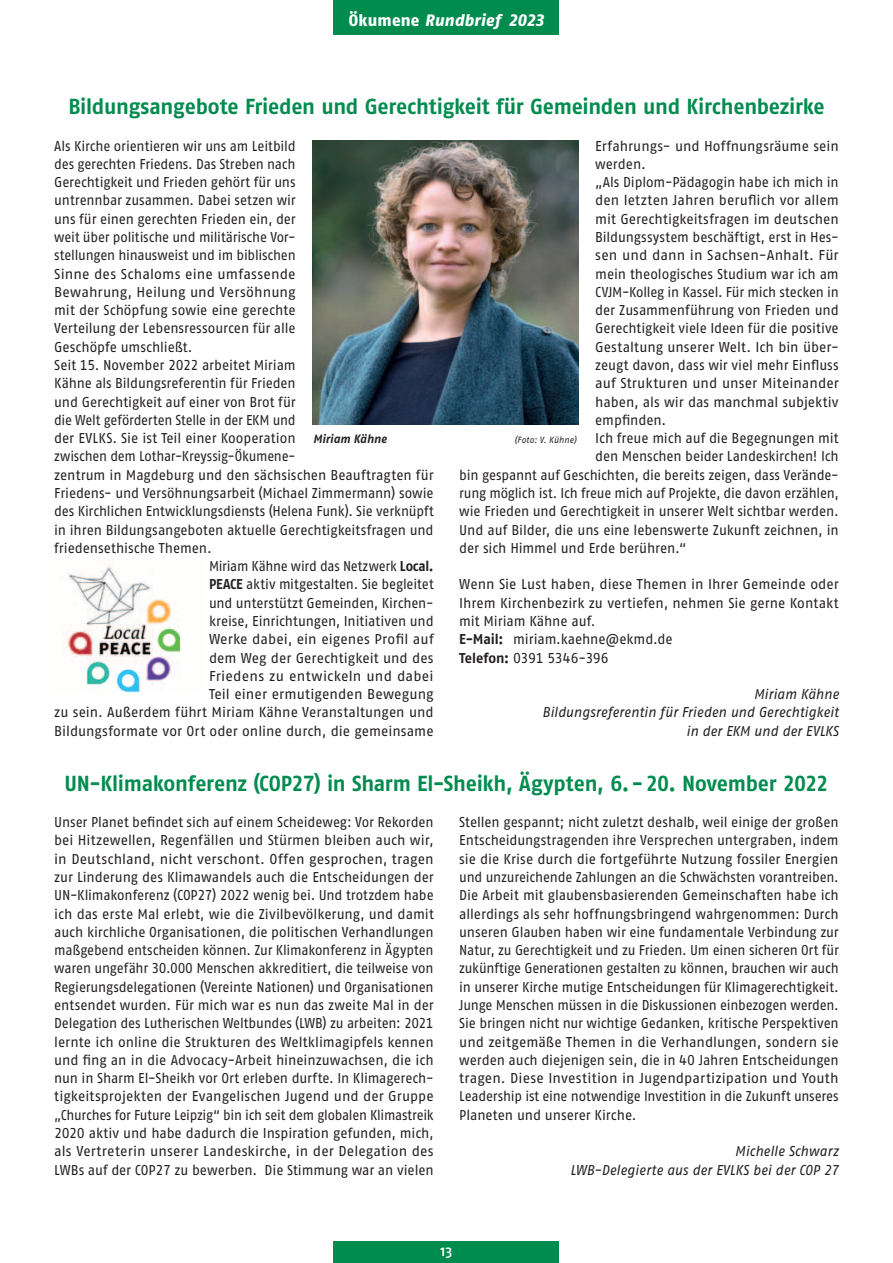
<style>
.page{position:relative;width:893px;height:1263px;background:#fff}
.page>*{position:absolute;margin:0;border:0;box-sizing:border-box;transform-origin:0 0}
.t1{font:21.75px "Fago No Bold Tf";letter-spacing:-.015em;color:#008c4e;scale:.96 1}
.t2{font:italic 16.5px "Fago No Exb Tf";letter-spacing:.01em;color:#fff;scale:.96 1}
.t3{font:15px "Fago No Med";color:#fff;scale:.96 1}
.t4{font:14.25px/18.3px "Fago No Regular Tf";letter-spacing:-.005em;color:#231f20;text-align:justify;scale:.95 1}
.t5{font:14.25px/18.3px "Fago No Regular Tf";letter-spacing:-.005em;color:#231f20;text-align:justify;scale:.96 1}
.t6{font:14.25px/18.3px "Fago No Regular Tf";letter-spacing:-.005em;color:#231f20}
.t7{font:14.25px "Fago No Regular Tf";letter-spacing:-.005em;color:#231f20;scale:.94 1}
.t8{font:14.25px "Fago No Regular Tf";letter-spacing:-.005em;color:#231f20;scale:.93 1}
.t9{font:italic 14.25px/18.3px "Fago No Regular Tf";color:#231f20;text-align:right;scale:.96 1}
.t10{font:14.25px "Fago No Regular Tf";letter-spacing:-.005em;color:#231f20;scale:.92 1}
.t11{font:14.25px "Fago No Regular Tf";letter-spacing:.015em;color:#231f20}
.t12{font:italic 700 12px "Fago No";letter-spacing:-.005em;color:#231f20;scale:.96 1}
.t13{font:italic 9px "Fago No Regular Tf";letter-spacing:.015em;color:#231f20;scale:.96 1}
.s1{font-style:normal}
.s2{font-family:"Fago No Bold Tf"}
</style>
<div class="page">
<div style="left:334px;top:1242px;width:225px;height:21px;background:#008c4e"></div>
<div style="left:334px;top:0;width:225px;height:34px;background:#008c4e"></div>
<img style="left:313px;top:140px;width:265px;height:285px">
<img style="left:61px;top:566px;width:120px;height:127px">
<p class="t2" style="left:349px;top:10px;width:205px"><span class="s1">Ökumene</span> Rundbrief 2023</p>
<h1 class="t1" style="left:68px;top:94px;width:789px">Bildungsangebote Frieden und Gerechtigkeit für Gemeinden und Kirchenbezirke</h1>
<p class="t7" style="left:54px;top:137px;width:258px">Als Kirche orientieren wir uns am Leitbild</p>
<p class="t7" style="left:54px;top:156px;width:258px">des gerechten Friedens. Das Streben nach</p>
<p class="t4" style="left:54px;top:173px;width:256px">Gerechtigkeit und Frieden gehört für uns</p>
<p class="t4" style="left:54px;top:191px;width:256px">untrennbar zusammen. Dabei setzen wir</p>
<p class="t4" style="left:54px;top:209px;width:256px">uns für einen gerechten Frieden ein, der</p>
<p class="t7" style="left:54px;top:229px;width:258px">weit über politische und militärische Vor-</p>
<p class="t8" style="left:54px;top:247px;width:261px">stellungen hinausweist und im biblischen</p>
<p class="t6" style="left:54px;top:264px;width:243px">Sinne des Schaloms eine umfassende</p>
<p class="t6" style="left:54px;top:283px;width:243px">Bewahrung, Heilung und Versöhnung</p>
<p class="t6" style="left:54px;top:301px;width:243px">mit der Schöpfung sowie eine gerechte</p>
<p class="t5" style="left:54px;top:319px;width:253px">Verteilung der Lebensressourcen für alle</p>
<p class="t5" style="left:54px;top:337px;width:145px">Geschöpfe umschließt.</p>
<p class="t5" style="left:54px;top:356px;width:253px">Seit 15. November 2022 arbeitet Miriam</p>
<p class="t4" style="left:54px;top:374px;width:256px">Kähne als Bildungsreferentin für Frieden</p>
<p class="t5" style="left:54px;top:392px;width:253px">und Gerechtigkeit auf einer von Brot für</p>
<p class="t8" style="left:54px;top:412px;width:261px">die Welt geförderten Stelle in der EKM und</p>
<p class="t5" style="left:54px;top:429px;width:253px">der EVLKS. Sie ist Teil einer Kooperation</p>
<p class="t8" style="left:54px;top:448px;width:261px">zwischen dem Lothar-Kreyssig-Ökumene-</p>
<p class="t5" style="left:54px;top:465px;width:397px">zentrum in Magdeburg und den sächsischen Beauftragten für</p>
<p class="t4" style="left:54px;top:484px;width:401px">Friedens- und Versöhnungsarbeit (Michael Zimmermann) sowie</p>
<p class="t7" style="left:54px;top:503px;width:405px">des Kirchlichen Entwicklungsdiensts (Helena Funk). Sie verknüpft</p>
<p class="t5" style="left:54px;top:520px;width:397px">in ihren Bildungsangeboten aktuelle Gerechtigkeitsfragen und</p>
<p class="t5" style="left:54px;top:539px;width:166px">friedensethische Themen.</p>
<p class="t10" style="left:209px;top:558px;width:246px">Miriam Kähne wird das Netzwerk <span class="s2">Local.</span></p>
<p class="t7" style="left:209px;top:576px;width:241px"><span class="s2">PEACE</span> aktiv mitgestalten. Sie begleitet</p>
<p class="t7" style="left:209px;top:595px;width:241px">und unterstützt Gemeinden, Kirchen-</p>
<p class="t4" style="left:209px;top:612px;width:238px">kreise, Einrichtungen, Initiativen und</p>
<p class="t6" style="left:209px;top:630px;width:226px">Werke dabei, ein eigenes Profil auf</p>
<p class="t6" style="left:209px;top:648px;width:226px">dem Weg der Gerechtigkeit und des</p>
<p class="t11" style="left:209px;top:668px;width:226px">Friedens zu entwickeln und dabei</p>
<p class="t6" style="left:209px;top:685px;width:226px">Teil einer ermutigenden Bewegung</p>
<p class="t6" style="left:54px;top:703px;width:381px">zu sein. Außerdem führt Miriam Kähne Veranstaltungen und</p>
<p class="t6" style="left:54px;top:721px;width:381px">Bildungsformate vor Ort oder online durch, die gemeinsame</p>
<p class="t6" style="left:595px;top:136px;width:245px">Erfahrungs- und Hoffnungsräume sein</p>
<p class="t5" style="left:595px;top:155px;width:54px">werden.</p>
<p class="t4" style="left:595px;top:173px;width:258px">„Als Diplom-Pädagogin habe ich mich in</p>
<p class="t6" style="left:595px;top:191px;width:245px">den letzten Jahren beruflich vor allem</p>
<p class="t6" style="left:595px;top:209px;width:245px">mit Gerechtigkeitsfragen im deutschen</p>
<p class="t4" style="left:595px;top:228px;width:258px">Bildungssystem beschäftigt, erst in Hes-</p>
<p class="t6" style="left:595px;top:246px;width:245px">sen und dann in Sachsen-Anhalt. Für</p>
<p class="t5" style="left:595px;top:264px;width:255px">mein theologisches Studium war ich am</p>
<p class="t7" style="left:595px;top:284px;width:261px">CVJM-Kolleg in Kassel. Für mich stecken in</p>
<p class="t5" style="left:595px;top:301px;width:255px">der Zusammenführung von Frieden und</p>
<p class="t4" style="left:595px;top:319px;width:258px">Gerechtigkeit viele Ideen für die positive</p>
<p class="t6" style="left:595px;top:337px;width:245px">Gestaltung unserer Welt. Ich bin über-</p>
<p class="t5" style="left:595px;top:356px;width:255px">zeugt davon, dass wir viel mehr Einfluss</p>
<p class="t6" style="left:595px;top:374px;width:245px">auf Strukturen und unser Miteinander</p>
<p class="t6" style="left:595px;top:392px;width:245px">haben, als wir das manchmal subjektiv</p>
<p class="t5" style="left:595px;top:411px;width:75px">empfinden.</p>
<p class="t5" style="left:595px;top:429px;width:255px">Ich freue mich auf die Begegnungen mit</p>
<p class="t4" style="left:595px;top:447px;width:258px">den Menschen beider Landeskirchen! Ich</p>
<p class="t7" style="left:459px;top:467px;width:405px">bin gespannt auf Geschichten, die bereits zeigen, dass Verände-</p>
<p class="t8" style="left:459px;top:485px;width:409px">rung möglich ist. Ich freue mich auf Projekte, die davon erzählen,</p>
<p class="t4" style="left:459px;top:502px;width:401px">wie Frieden und Gerechtigkeit in unserer Welt sichtbar werden.</p>
<p class="t5" style="left:459px;top:520px;width:397px">Und auf Bilder, die uns eine lebenswerte Zukunft zeichnen, in</p>
<p class="t5" style="left:459px;top:539px;width:238px">der sich Himmel und Erde berühren.“</p>
<p class="t6" style="left:459px;top:575px;width:381px">Wenn Sie Lust haben, diese Themen in Ihrer Gemeinde oder Ihrem Kirchenbezirk zu vertiefen, nehmen Sie gerne Kontakt mit Miriam Kähne auf.<br><span class="s2">E-Mail:</span> miriam.kaehne@ekmd.de<br><span class="s2">Telefon:</span> 0391 5346-396</p>
<p class="t9" style="left:542px;top:685px;width:310px">Miriam Kähne<br>Bildungsreferentin für Frieden und Gerechtigkeit in der EKM und der EVLKS</p>
<p class="t12" style="left:313px;top:432px;width:78px">Miriam Kähne</p>
<p class="t13" style="left:514px;top:435px;width:66px">(Foto: V. Kühne)</p>
<h1 class="t1" style="left:65px;top:770px;width:797px">UN-Klimakonferenz (COP27) in Sharm El-Sheikh, Ägypten, 6.-20. November 2022</h1>
<p class="t4" style="left:54px;top:813px;width:401px">Unser Planet befindet sich auf einem Scheideweg: Vor Rekorden bei Hitzewellen, Regenfällen und Stürmen bleiben auch wir, in Deutschland, nicht verschont. Offen gesprochen, tragen zur Linderung des Klimawandels auch die Entscheidungen der UN-Klimakonferenz (COP27) 2022 wenig bei. Und trotzdem habe ich das erste Mal erlebt, wie die Zivilbevölkerung, und damit auch kirchliche Organisationen, die politischen Verhandlungen maßgebend entscheiden können. Zur Klimakonferenz in Ägypten waren ungefähr 30.000 Menschen akkreditiert, die teilweise von Regierungsdelegationen (Vereinte Nationen) und Organisationen entsendet wurden. Für mich war es nun das zweite Mal in der Delegation des Lutherischen Weltbundes (LWB) zu arbeiten: 2021 lernte ich online die Strukturen des Weltklimagipfels kennen und fing an in die Advocacy-Arbeit hineinzuwachsen, die ich nun in Sharm El-Sheikh vor Ort erleben durfte. In Klimagerech&shy;tigkeitsprojekten der Evangelischen Jugend und der Gruppe „Churches for Future Leipzig“ bin ich seit dem globalen Klimastreik 2020 aktiv und habe dadurch die Inspiration gefunden, mich, als Vertreterin unserer Landeskirche, in der Delegation des LWBs auf der COP27 zu bewerben. Die Stimmung war an vielen</p>
<p class="t5" style="left:459px;top:813px;width:397px">Stellen gespannt; nicht zuletzt deshalb, weil einige der großen Entscheidungstragenden ihre Versprechen untergraben, indem sie die Krise durch die fortgeführte Nutzung fossiler Energien und unzureichende Zahlungen an die Schwächsten vorantreiben.<br>Die Arbeit mit glaubensbasierenden Gemeinschaften habe ich allerdings als sehr hoffnungsbringend wahrgenommen: Durch unseren Glauben haben wir eine fundamentale Verbindung zur Natur, zu Gerechtigkeit und zu Frieden. Um einen sicheren Ort für zukünftige Generationen gestalten zu können, brauchen wir auch in unserer Kirche mutige Entscheidungen für Klimagerechtigkeit.<br>Junge Menschen müssen in die Diskussionen einbezogen werden.<br>Sie bringen nicht nur wichtige Gedanken, kritische Perspektiven und zeitgemäße Themen in die Verhandlungen, sondern sie werden auch diejenigen sein, die in 40 Jahren Entscheidungen tragen. Diese Investition in Jugendpartizipation und Youth Leadership ist eine notwendige Investition in die Zukunft unseres Planeten und unserer Kirche.</p>
<p class="t9" style="left:570px;top:1142px;width:281px">Michelle Schwarz<br>LWB-Delegierte aus der EVLKS bei der COP 27</p>
<p class="t3" style="left:441px;top:1242px;width:14px">13</p>
</div>
